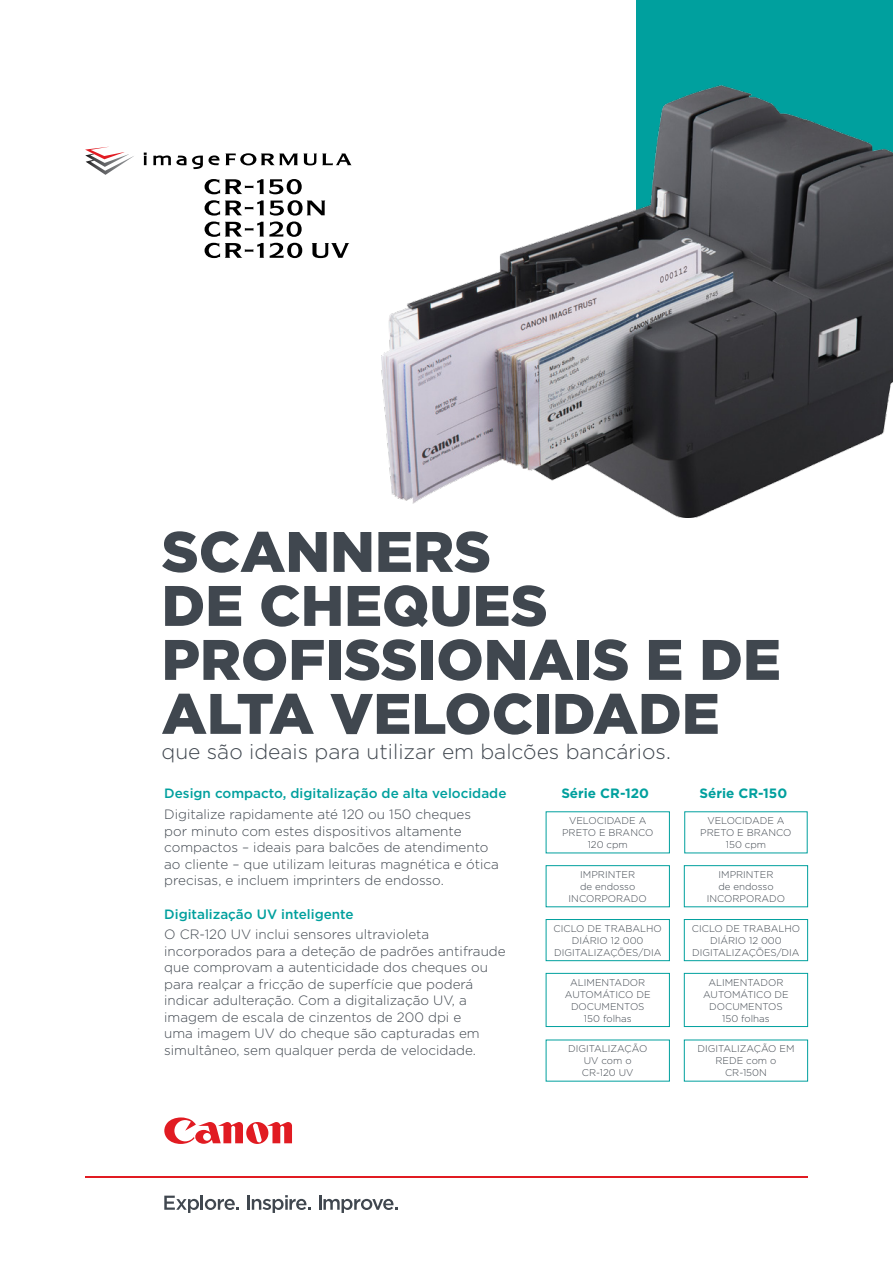
<style>
.page{position:relative;width:893px;height:1263px;background:#fff}
.page>*{position:absolute;margin:0;border:0;box-sizing:border-box;transform-origin:0 0}
.t1{font:900 57px/54px "Gotham";color:#40474f}
.t2{font:300 21px "Gotham";color:#40474f}
.t3{font:300 13.5px/16.5px "Gotham";color:#40474f}
.t4{font:500 13.5px "Gotham";color:#00a09e}
.t5{font:700 13.5px "Gotham";color:#00a09e}
.t6{font:300 9.75px/12px "Gotham";color:#40474f;text-align:center}
</style>
<div class="page">
<svg style="left:164px;top:1117px;width:128px;height:27px"></svg>
<svg style="left:164px;top:1195px;width:147px;height:18px"></svg>
<svg style="left:319px;top:1195px;width:79px;height:18px"></svg>
<hr style="left:85px;top:1176px;width:723px;height:2px;background:#e11b22">
<div style="left:637px;top:0;width:256px;height:319px;background:#00a09e"></div>
<img style="left:381px;top:86px;width:512px;height:432px">
<div style="left:684px;top:865px;width:124px;height:42px;border:1px solid #00a09e"></div>
<div style="left:684px;top:919px;width:124px;height:42px;border:1px solid #00a09e"></div>
<div style="left:684px;top:973px;width:124px;height:54px;border:1px solid #00a09e"></div>
<div style="left:546px;top:865px;width:124px;height:42px;border:1px solid #00a09e"></div>
<div style="left:546px;top:919px;width:124px;height:42px;border:1px solid #00a09e"></div>
<div style="left:546px;top:973px;width:124px;height:54px;border:1px solid #00a09e"></div>
<svg style="left:144px;top:153px;width:3px;height:12px"></svg>
<svg style="left:153px;top:153px;width:199px;height:16px"></svg>
<svg style="left:85px;top:154px;width:49px;height:21px"></svg>
<svg style="left:205px;top:179px;width:97px;height:15px"></svg>
<svg style="left:205px;top:243px;width:59px;height:15px"></svg>
<svg style="left:270px;top:243px;width:32px;height:15px"></svg>
<svg style="left:312px;top:243px;width:38px;height:15px"></svg>
<svg style="left:205px;top:200px;width:120px;height:37px"></svg>
<h1 class="t1" style="left:162px;top:524px;width:621px">SCANNERS<br>DE CHEQUES<br>PROFISSIONAIS E DE<br>ALTA VELOCIDADE</h1>
<h2 class="t2" style="left:162px;top:738px;width:511px">que são ideais para utilizar em balcões bancários.</h2>
<p class="t4" style="left:164px;top:785px;width:344px">Design compacto, digitalização de alta velocidade</p>
<p class="t3" style="left:164px;top:806px;width:336px">Digitalize rapidamente até 120 ou 150 cheques<br>por minuto com estes dispositivos altamente compactos – ideais para balcões de atendimento ao cliente – que utilizam leituras magnética e ótica precisas, e incluem imprinters de endosso.</p>
<p class="t4" style="left:164px;top:905px;width:191px">Digitalização UV inteligente</p>
<p class="t3" style="left:164px;top:926px;width:343px">O CR-120 UV inclui sensores ultravioleta incorporados para a deteção de padrões antifraude que comprovam a autenticidade dos cheques ou para realçar a fricção de superfície que poderá indicar adulteração. Com a digitalização UV, a imagem de escala de cinzentos de 200 dpi e<br>uma imagem UV do cheque são capturadas em simultâneo, sem qualquer perda de velocidade.</p>
<p class="t5" style="left:561px;top:785px;width:89px">Série CR-120</p>
<p class="t5" style="left:699px;top:785px;width:89px">Série CR-150</p>
<p class="t6" style="left:562px;top:814px;width:93px">VELOCIDADE A<br>PRETO E BRANCO<br>120 cpm</p>
<p class="t6" style="left:569px;top:868px;width:80px">IMPRINTER<br>de endosso<br>INCORPORADO</p>
<p class="t6" style="left:554px;top:922px;width:110px">CICLO DE TRABALHO<br>DIÁRIO 12 000<br>DIGITALIZAÇÕES/DIA</p>
<p class="t6" style="left:565px;top:976px;width:87px">ALIMENTADOR<br>AUTOMÁTICO DE<br>DOCUMENTOS<br>150 folhas</p>
<p class="t6" style="left:568px;top:1043px;width:81px">DIGITALIZAÇÃO<br>UV com o<br>CR-120 UV</p>
<p class="t6" style="left:700px;top:814px;width:93px">VELOCIDADE A<br>PRETO E BRANCO<br>150 cpm</p>
<p class="t6" style="left:707px;top:868px;width:80px">IMPRINTER<br>de endosso<br>INCORPORADO</p>
<p class="t6" style="left:692px;top:922px;width:110px">CICLO DE TRABALHO<br>DIÁRIO 12 000<br>DIGITALIZAÇÕES/DIA</p>
<p class="t6" style="left:703px;top:976px;width:87px">ALIMENTADOR<br>AUTOMÁTICO DE<br>DOCUMENTOS<br>150 folhas</p>
<p class="t6" style="left:697px;top:1043px;width:99px">DIGITALIZAÇÃO EM<br>REDE com o<br>CR-150N</p>
</div>
